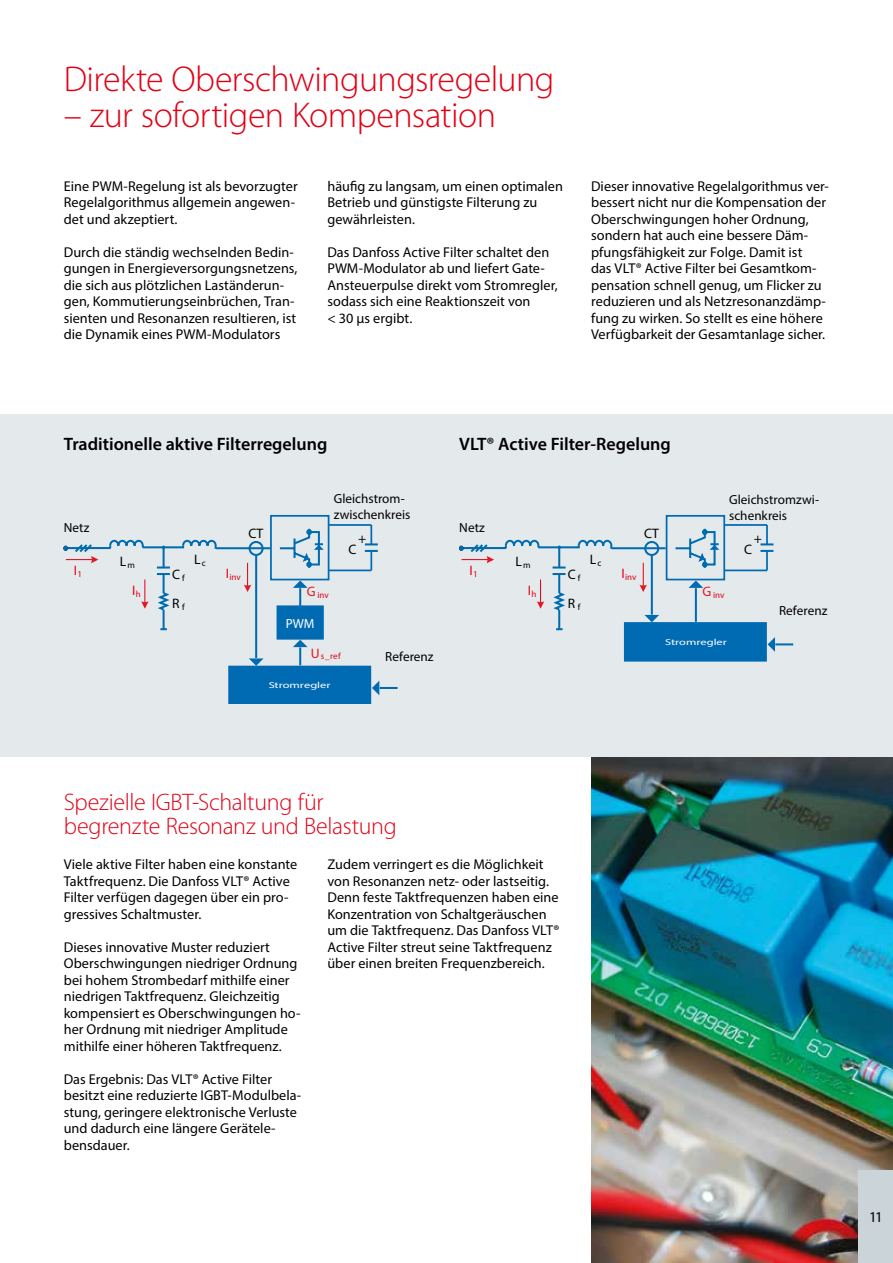
<style>
.page{position:relative;width:893px;height:1263px;background:#fff}
.page>*{position:absolute;margin:0;border:0;box-sizing:border-box;transform-origin:0 0}
.t1{font:300 36px "Myriad Pro";letter-spacing:-.015em;color:#e20015}
.t2{font:300 24px/24px "Myriad Pro";letter-spacing:-.01em;color:#e20015}
.t3{font:600 18px "Myriad Pro";color:#000}
.t4{font:15px "Myriad Pro";color:#000}
.t5{font:14.25px/16.5px "Myriad Pro";letter-spacing:.005em;color:#000}
.t6{font:13.8px "Myriad Pro";color:#000}
.t7{font:13.8px "Myriad Pro";color:#e20015}
.t8{font:13.8px "Adobe Sans MM";color:#000}
.t9{font:13.2px/15.9px "Myriad Pro";color:#000}
.t10{font:13.2px "Myriad Pro";color:#fff}
.t11{font:9px "Myriad Pro";color:#e20015}
.t12{font:9px "Myriad Pro";color:#000}
.t13{font:8.7px "Myriad Pro";color:#fff;scale:1.43 1}
</style>
<div class="page">
<img style="left:591px;top:756px;width:302px;height:507px">
<div style="left:859px;top:1170px;width:34px;height:93px;background:#cbd4d9"></div>
<div style="left:0;top:414px;width:893px;height:342px;background:#e4e9ec"></div>
<hr style="left:255px;top:556px;width:2px;height:102px;background:#006ab3">
<div style="left:249px;top:541px;width:15px;height:15px;border:2px solid #006cb0;border-radius:50%"></div>
<div style="left:270px;top:515px;width:59px;height:65px;border:2px solid #006ab3"></div>
<svg style="left:365px;top:525px;width:13px;height:45px"></svg>
<hr style="left:329px;top:569px;width:42px;height:2px;background:#006ab3">
<hr style="left:329px;top:524px;width:42px;height:2px;background:#006ab3">
<svg style="left:63px;top:539px;width:155px;height:92px"></svg>
<hr style="left:216px;top:547px;width:54px;height:2px;background:#006cb0">
<svg style="left:244px;top:563px;width:7px;height:29px"></svg>
<div style="left:277px;top:606px;width:46px;height:33px;background:#006ab3"></div>
<div style="left:277px;top:605px;width:47px;height:35px;border:2px solid #006ab3"></div>
<svg style="left:293px;top:580px;width:15px;height:26px"></svg>
<svg style="left:228px;top:640px;width:170px;height:64px"></svg>
<svg style="left:279px;top:528px;width:45px;height:40px"></svg>
<svg style="left:644px;top:615px;width:15px;height:7px"></svg>
<hr style="left:651px;top:556px;width:2px;height:59px;background:#006ab3">
<div style="left:644px;top:541px;width:15px;height:15px;border:2px solid #006cb0;border-radius:50%"></div>
<div style="left:666px;top:515px;width:59px;height:65px;border:2px solid #006ab3"></div>
<svg style="left:760px;top:525px;width:13px;height:45px"></svg>
<hr style="left:724px;top:569px;width:43px;height:2px;background:#006ab3">
<hr style="left:724px;top:524px;width:43px;height:2px;background:#006ab3">
<div style="left:625px;top:623px;width:141px;height:38px;background:#006ab3"></div>
<div style="left:624px;top:622px;width:143px;height:40px;border:2px solid #006ab3"></div>
<svg style="left:459px;top:539px;width:154px;height:92px"></svg>
<hr style="left:612px;top:547px;width:54px;height:2px;background:#006cb0">
<svg style="left:639px;top:563px;width:8px;height:29px"></svg>
<svg style="left:688px;top:580px;width:15px;height:8px"></svg>
<hr style="left:695px;top:588px;width:2px;height:34px;background:#006ab3">
<svg style="left:768px;top:637px;width:25px;height:15px"></svg>
<svg style="left:675px;top:528px;width:44px;height:40px"></svg>
<h1 class="t1" style="left:64px;top:59px;width:492px">Direkte Oberschwingungsregelung</h1>
<h1 class="t1" style="left:64px;top:95px;width:434px">– zur sofortigen Kompensation</h1>
<p class="t5" style="left:64px;top:177px;width:235px">Eine PWM-Regelung ist als bevorzugter<br>Regelalgorithmus allgemein angewen&shy;det und akzeptiert.</p>
<p class="t5" style="left:64px;top:243px;width:235px">Durch die ständig wechselnden Bedin&shy;gungen in Energieversorgungsnetzens, die sich aus plötzlichen Laständerun&shy;gen, Kommutierungseinbrüchen, Tran&shy;sienten und Resonanzen resultieren, ist die Dynamik eines PWM-Modulators</p>
<p class="t5" style="left:327px;top:177px;width:237px">häufig zu langsam, um einen optimalen<br>Betrieb und günstigste Filterung zu gewährleisten.</p>
<p class="t5" style="left:327px;top:243px;width:232px">Das Danfoss Active Filter schaltet den<br>PWM-Modulator ab und liefert Gate-<br>Ansteuerpulse direkt vom Stromregler, sodass sich eine Reaktionszeit von<br>&lt; 30 µs ergibt.</p>
<p class="t5" style="left:591px;top:177px;width:239px">Dieser innovative Regelalgorithmus ver&shy;bessert nicht nur die Kompensation der Oberschwingungen hoher Ordnung, sondern hat auch eine bessere Däm&shy;pfungsfähigkeit zur Folge. Damit ist<br>das VLT® Active Filter bei Gesamtkom&shy;pensation schnell genug, um Flicker zu reduzieren und als Netzresonanzdämp&shy;fung zu wirken. So stellt es eine höhere Verfügbarkeit der Gesamtanlage sicher.</p>
<p class="t3" style="left:64px;top:433px;width:265px">Traditionelle aktive Filterregelung</p>
<p class="t3" style="left:459px;top:433px;width:213px">VLT® Active Filter-Regelung</p>
<p class="t9" style="left:334px;top:491px;width:78px">Gleichstrom&shy;zwischenkreis</p>
<p class="t9" style="left:729px;top:491px;width:91px">Gleichstromzwi&shy;schenkreis</p>
<p class="t9" style="left:64px;top:519px;width:27px">Netz</p>
<p class="t9" style="left:459px;top:519px;width:27px">Netz</p>
<p class="t6" style="left:248px;top:525px;width:16px">CT</p>
<p class="t8" style="left:358px;top:530px;width:10px">+</p>
<p class="t6" style="left:348px;top:541px;width:9px">C</p>
<p class="t6" style="left:194px;top:551px;width:8px">L</p>
<p class="t6" style="left:590px;top:551px;width:8px">L</p>
<p class="t6" style="left:120px;top:552px;width:17px">L<sub>m</sub></p>
<p class="t12" style="left:202px;top:557px;width:6px">c</p>
<p class="t6" style="left:172px;top:595px;width:14px">R <sub>f</sub></p>
<p class="t6" style="left:515px;top:552px;width:17px">L<sub>m</sub></p>
<p class="t12" style="left:597px;top:557px;width:6px">c</p>
<p class="t6" style="left:568px;top:595px;width:14px">R <sub>f</sub></p>
<p class="t6" style="left:586px;top:552px;width:17px">L<sub>m</sub></p>
<p class="t12" style="left:131px;top:557px;width:6px">c</p>
<p class="t7" style="left:74px;top:562px;width:10px">I<sub>1</sub></p>
<p class="t11" style="left:226px;top:571px;width:17px"><sup>I</sup>inv</p>
<p class="t7" style="left:469px;top:562px;width:10px">I<sub>1</sub></p>
<p class="t11" style="left:621px;top:571px;width:17px"><sup>I</sup>inv</p>
<p class="t6" style="left:172px;top:565px;width:14px">C<sub>f</sub></p>
<p class="t6" style="left:568px;top:565px;width:14px">C<sub>f</sub></p>
<p class="t7" style="left:132px;top:581px;width:10px">I<sub>h</sub></p>
<p class="t7" style="left:528px;top:581px;width:10px">I<sub>h</sub></p>
<p class="t11" style="left:307px;top:589px;width:23px"><sup>G</sup> inv</p>
<p class="t10" style="left:286px;top:615px;width:30px">PWM</p>
<p class="t11" style="left:311px;top:651px;width:31px"><sup>U</sup>s_ref</p>
<p class="t9" style="left:385px;top:648px;width:50px">Referenz</p>
<p class="t6" style="left:644px;top:525px;width:16px">CT</p>
<p class="t11" style="left:702px;top:589px;width:23px"><sup>G</sup> inv</p>
<p class="t13" style="left:665px;top:636px;width:45px">Stromregler</p>
<p class="t13" style="left:269px;top:680px;width:45px">Stromregler</p>
<p class="t8" style="left:754px;top:530px;width:10px">+</p>
<p class="t6" style="left:744px;top:541px;width:9px">C</p>
<p class="t9" style="left:779px;top:603px;width:50px">Referenz</p>
<h2 class="t2" style="left:64px;top:790px;width:335px">Spezielle IGBT-Schaltung für begrenzte Resonanz und Belastung</h2>
<p class="t5" style="left:64px;top:856px;width:235px">Viele aktive Filter haben eine konstante Taktfrequenz. Die Danfoss VLT® Active Filter verfügen dagegen über ein pro&shy;gressives Schaltmuster.</p>
<p class="t5" style="left:64px;top:938px;width:238px">Dieses innovative Muster reduziert Oberschwingungen niedriger Ordnung bei hohem Strombedarf mithilfe einer niedrigen Taktfrequenz. Gleichzeitig kompensiert es Oberschwingungen ho&shy;her Ordnung mit niedriger Amplitude mithilfe einer höheren Taktfrequenz.</p>
<p class="t5" style="left:64px;top:1070px;width:239px">Das Ergebnis: Das VLT® Active Filter besitzt eine reduzierte IGBT-Modulbela&shy;stung, geringere elektronische Verluste und dadurch eine längere Gerätele&shy;bensdauer.</p>
<p class="t5" style="left:327px;top:856px;width:233px">Zudem verringert es die Möglichkeit von Resonanzen netz- oder lastseitig.<br>Denn feste Taktfrequenzen haben eine Konzentration von Schaltgeräuschen um die Taktfrequenz. Das Danfoss VLT® Active Filter streut seine Taktfrequenz über einen breiten Frequenzbereich.</p>
<p class="t4" style="left:869px;top:1208px;width:15px">11</p>
</div>
